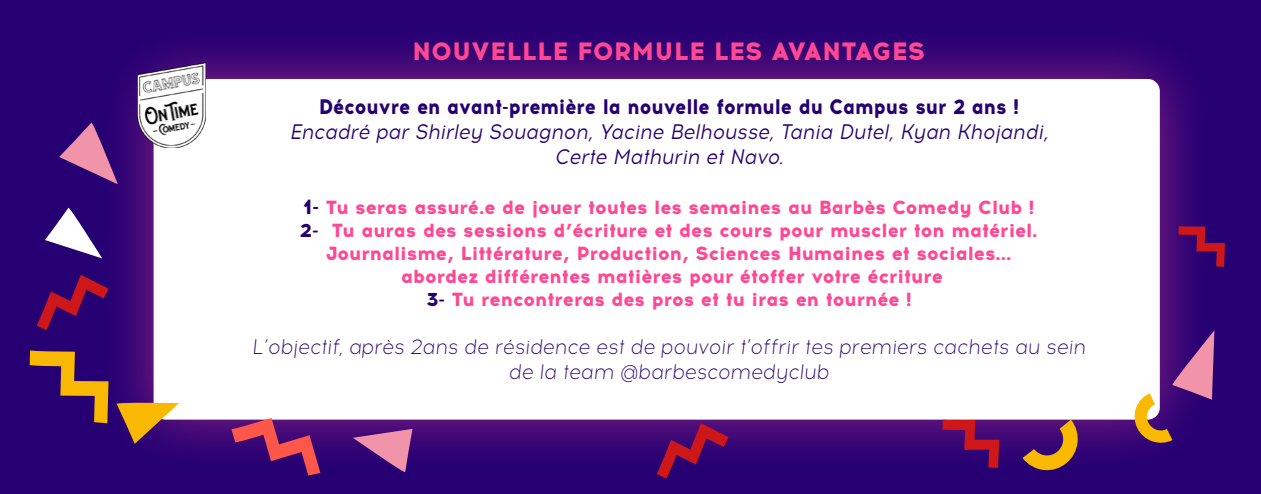
<style>
.page{position:relative;width:1261px;height:494px;background:#260073}
.page>*{position:absolute;margin:0;border:0;box-sizing:border-box;transform-origin:0 0}
.t1{font:800 25px "Acrom";letter-spacing:.01em;color:#ff4893}
.t2{font:300 21px/25.2px "Acrom";color:#260073;text-align:center;scale:.91 1}
.t3{font:italic 21px/25.2px "Acrom";color:#260073;text-align:center;scale:.91 1}
.t4{font:800 21px "Acrom";color:#260073;scale:.91 1}
.t5{font:800 19px/22.8px "Acrom";color:#ff4893;text-align:center}
.s1{font-size:21px;color:#260073}
.s2{color:#260073}
</style>
<div class="page">
<div style="left:98px;top:23px;width:1118px;height:453px;background:#ff4893;opacity:.5"></div>
<div style="left:154px;top:79px;width:1006px;height:341px;background:#fff;border-radius:12px"></div>
<img style="left:138px;top:63px;width:68px;height:85px">
<svg style="left:232px;top:418px;width:88px;height:58px"></svg>
<svg style="left:353px;top:429px;width:60px;height:45px"></svg>
<svg style="left:45px;top:206px;width:57px;height:52px"></svg>
<svg style="left:37px;top:275px;width:72px;height:55px"></svg>
<svg style="left:657px;top:423px;width:72px;height:56px"></svg>
<svg style="left:30px;top:350px;width:79px;height:73px"></svg>
<svg style="left:59px;top:121px;width:59px;height:63px"></svg>
<svg style="left:1131px;top:330px;width:83px;height:114px"></svg>
<svg style="left:1023px;top:420px;width:55px;height:52px"></svg>
<svg style="left:115px;top:402px;width:64px;height:42px"></svg>
<svg style="left:1178px;top:226px;width:47px;height:41px"></svg>
<svg style="left:942px;top:420px;width:57px;height:48px"></svg>
<h1 class="t1" style="left:413px;top:32px;width:514px">NOUVELLLE FORMULE LES AVANTAGES</h1>
<p class="t4" style="left:319px;top:91px;width:771px">Découvre en avant-première la nouvelle formule du Campus sur 2 ans !</p>
<p class="t3" style="left:289px;top:120px;width:841px">Encadré parShirley Souagnon,Yacine Belhousse,Tania Dutel,Kyan Khojandi,<br>Certe Mathurin etNavo.</p>
<p class="t5" style="left:300px;top:196px;width:739px"><span class="s1">1-</span> Tu seras assuré.e de jouer toutes les semaines au Barbès Comedy Club !<br><span class="s2">2-</span> Tu auras des sessions d’écriture et des cours pour muscler ton matériel.<br>Journalisme, Littérature, Production, Sciences Humaines et sociales... abordez différentes matières pour étoffer votre écriture<br><span class="s2">3-</span> Tu rencontreras des pros et tu iras en tournée !</p>
<p class="t2" style="left:252px;top:335px;width:921px">L’objectif, après 2ans de résidence est de pouvoir t’offrir tes premiers cachets au sein de la team @barbescomedyclub</p>
</div>
